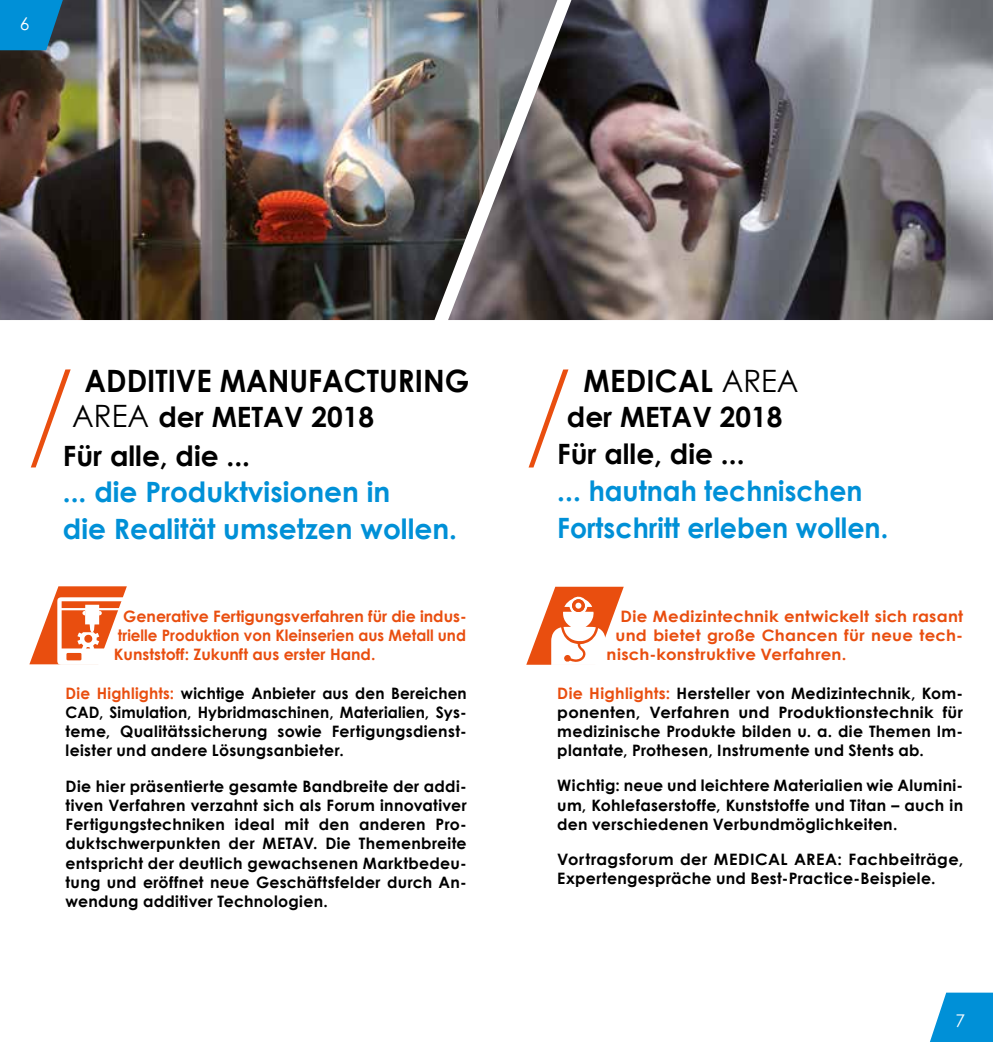
<style>
.page{position:relative;width:993px;height:1042px;background:#fff}
.page>*{position:absolute;margin:0;border:0;box-sizing:border-box;transform-origin:0 0}
.t1{font:700 30.8px "Century Gothic";color:#000;scale:.95 1}
.t2{font:700 28px/36.8px "Century Gothic";color:#0090d7}
.t3{font:700 28px "Century Gothic";color:#000}
.t4{font:17.5px "Century Gothic";color:#fff}
.t5{font:700 15.75px/19.2px "Century Gothic";letter-spacing:.02em;color:#000;text-align:justify}
.t6{font:700 15.75px/19.2px "Century Gothic";letter-spacing:.01em;color:#e94e0f;text-align:justify}
.t7{font:700 15.75px "Century Gothic";letter-spacing:.01em;color:#e94e0f;scale:1.05 1}
.s1{font-weight:400;font-size:30.8px}
.s2{color:#e94e0f}
.s3{font-weight:400}
</style>
<div class="page">
<img style="left:0;top:0;width:448px;height:320px">
<img style="left:448px;top:0;width:544px;height:320px">
<svg style="left:29px;top:586px;width:98px;height:79px"></svg>
<svg style="left:930px;top:992px;width:62px;height:50px;background:#239fdc"></svg>
<svg style="left:0;top:0;width:63px;height:50px;background:#0b88c7"></svg>
<svg style="left:31px;top:369px;width:40px;height:98px"></svg>
<svg style="left:528px;top:369px;width:40px;height:98px"></svg>
<svg style="left:526px;top:587px;width:97px;height:78px"></svg>
<p class="t4" style="left:20px;top:13px;width:11px">6</p>
<h1 class="t1" style="left:84px;top:361px;width:406px">ADDITIVE MANUFACTURING</h1>
<h2 class="t3" style="left:72px;top:399px;width:303px"><span class="s1">AREA</span> der METAV 2018</h2>
<h2 class="t3" style="left:63px;top:438px;width:189px">Für alle, die ...</h2>
<h2 class="t2" style="left:63px;top:473px;width:395px">... die Produktvisionen in<br>die Realität umsetzen wollen.</h2>
<p class="t6" style="left:114px;top:606px;width:354px;text-indent:9px">Generative Fertigungsverfahren für die indus&shy;trielle Produktion von Kleinserien aus Metall und Kunststoff: Zukunft aus erster Hand.</p>
<p class="t5" style="left:66px;top:683px;width:402px"><span class="s2">Die Highlights:</span> wichtige Anbieter aus den Bereichen CAD, Simulation, Hybridmaschinen, Materialien, Sys&shy;teme, Qualitätssicherung sowie Fertigungsdienst&shy;leister und andere Lösungsanbieter.</p>
<p class="t5" style="left:66px;top:776px;width:402px">Die hier präsentierte gesamte Bandbreite der addi&shy;tiven Verfahren verzahnt sich als Forum innovativer Fertigungstechniken ideal mit den anderen Pro&shy;duktschwerpunkten der METAV. Die Themenbreite entspricht der deutlich gewachsenen Marktbedeu&shy;tung und eröffnet neue Geschäftsfelder durch An&shy;wendung additiver Technologien.</p>
<h1 class="t1" style="left:583px;top:361px;width:228px">MEDICAL <span class="s3">AREA</span></h1>
<h2 class="t3" style="left:566px;top:399px;width:217px">der METAV 2018</h2>
<h2 class="t3" style="left:557px;top:436px;width:189px">Für alle, die ...</h2>
<h2 class="t2" style="left:557px;top:472px;width:332px">... hautnah technischen<br>Fortschritt erleben wollen.</h2>
<p class="t7" style="left:620px;top:606px;width:328px">Die Medizintechnik entwickelt sich rasant</p>
<p class="t7" style="left:615px;top:625px;width:332px">und bietet große Chancen für neue tech-</p>
<p class="t7" style="left:606px;top:644px;width:230px">nisch-konstruktive Verfahren.</p>
<p class="t5" style="left:557px;top:683px;width:407px"><span class="s2">Die Highlights:</span> Hersteller von Medizintechnik, Kom&shy;ponenten, Verfahren und Produktionstechnik für medizinische Produkte bilden u. a. die Themen Im&shy;plantate, Prothesen, Instrumente und Stents ab.</p>
<p class="t5" style="left:557px;top:776px;width:407px">Wichtig: neue und leichtere Materialien wie Alumini&shy;um, Kohlefaserstoffe, Kunststoffe und Titan – auch in den verschiedenen Verbundmöglichkeiten.</p>
<p class="t5" style="left:557px;top:849px;width:407px">Vortragsforum der MEDICAL AREA: Fachbeiträge,<br>Expertengespräche und Best-Practice-Beispiele.</p>
<p class="t4" style="left:955px;top:1010px;width:11px">7</p>
</div>
